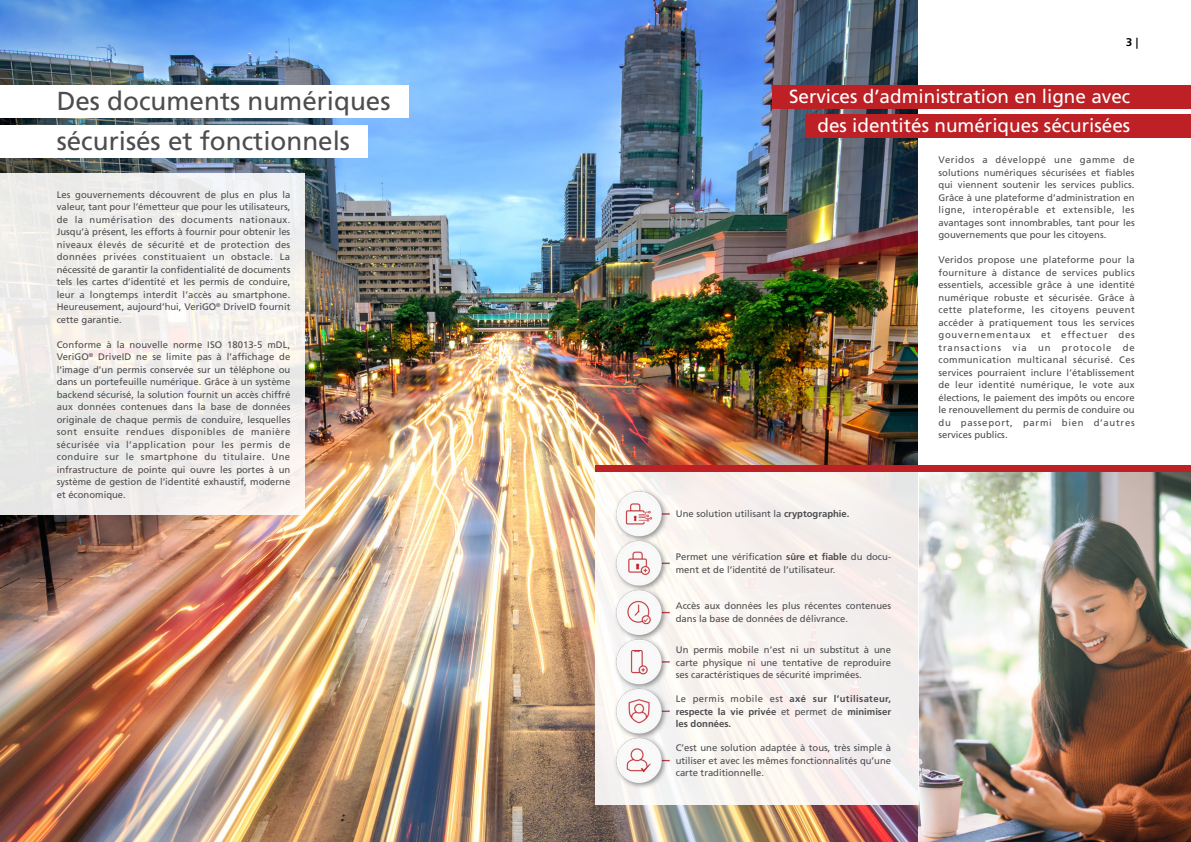
<style>
.page{position:relative;width:1191px;height:842px;background:#fff}
.page>*{position:absolute;margin:0;border:0;box-sizing:border-box;transform-origin:0 0}
.t1{font:26px/40.2px "Frutiger";color:#4d4d4f}
.t2{font:18.9px/29.3px "Frutiger";color:#fff;text-align:right}
.t3{font:700 11.1px "Frutiger BQ";color:#000}
.t4{font:9.5px/12.5px "Frutiger";color:#4d4d4f;text-align:justify}
.t5{font:700 9.5px/12.5px "Frutiger LT Std";color:#4d4d4f;text-align:justify}
.s1{font-family:"Frutiger LT Std";font-weight:700}
.s2{font-family:"Frutiger";font-weight:400}
</style>
<div class="page">
<img style="left:0;top:0;width:918px;height:842px">
<svg style="left:0;top:174px;width:305px;height:341px;fill:#efedeb"></svg>
<div style="left:0;top:85px;width:408px;height:33px;background:#fff"></div>
<div style="left:0;top:125px;width:367px;height:33px;background:#fff"></div>
<img style="left:918px;top:472px;width:273px;height:370px">
<div style="left:772px;top:85px;width:419px;height:24px;background:#bd2126"></div>
<div style="left:805px;top:114px;width:386px;height:24px;background:#bd2126"></div>
<div style="left:595px;top:469px;width:323px;height:336px;background:linear-gradient(to right,#faf8f4,#f3edeb)"></div>
<img style="left:611px;top:487px;width:60px;height:303px">
<div style="left:595px;top:465px;width:596px;height:7px;background:#bd2126"></div>
<h1 class="t1" style="left:57px;top:81px;width:335px">Des documents numériques sécurisés et fonctionnels</h1>
<p class="t4" style="left:57px;top:188px;width:235px">Les gouvernements découvrent de plus en plus la valeur, tant pour l’émetteur que pour les utilisateurs, de la numérisation des documents nationaux.<br>Jusqu’à présent, les efforts à fournir pour obtenir les niveaux élevés de sécurité et de protection des données privées constituaient un obstacle. La nécessité de garantir la confidentialité de documents tels les cartes d’identité et les permis de conduire, leur a longtemps interdit l’accès au smartphone.<br>Heureusement, aujourd’hui, VeriGO<sup>®</sup> DriveID fournit cette garantie.</p>
<p class="t4" style="left:57px;top:338px;width:235px">Conforme à la nouvelle norme ISO 18013-5 mDL, VeriGO<sup>®</sup> DriveID ne se limite pas à l’affichage de l’image d’un permis conservée sur un téléphone ou dans un portefeuille numérique. Grâce à un système backend sécurisé, la solution fournit un accès chiffré aux données contenues dans la base de données originale de chaque permis de conduire, lesquelles sont ensuite rendues disponibles de manière sécurisée via l’application pour les permis de conduire sur le smartphone du titulaire. Une infrastructure de pointe qui ouvre les portes à un système de gestion de l’identité exhaustif, moderne et économique.</p>
<p class="t3" style="left:1126px;top:35px;width:14px">3 |</p>
<h2 class="t2" style="left:789px;top:82px;width:343px">Services d’administration en ligne avec des identités numériques sécurisées</h2>
<p class="t4" style="left:676px;top:507px;width:175px">Une solution utilisant la <span class="s1">cryptographie.</span></p>
<p class="t4" style="left:676px;top:551px;width:217px">Permet une vérification <span class="s1">sûre et fiable</span> du docu&shy;ment et de l’identité de l’utilisateur.</p>
<p class="t4" style="left:676px;top:600px;width:217px">Accès aux données les plus récentes contenues dans la base de données de délivrance.</p>
<p class="t4" style="left:676px;top:644px;width:217px">Un permis mobile n’est ni un substitut à une carte physique ni une tentative de reproduire ses caractéristiques de sécurité imprimées.</p>
<p class="t5" style="left:676px;top:693px;width:217px"><span class="s2">Le permis mobile est</span> axé sur l’utilisateur, respecte la vie privée <span class="s2">et permet de</span> minimiser les données.</p>
<p class="t4" style="left:676px;top:741px;width:217px">C’est une solution adaptée à tous, très simple à utiliser et avec les mêmes fonctionnalités qu’une carte traditionnelle.</p>
<p class="t4" style="left:938px;top:154px;width:198px">Veridos a développé une gamme de solutions numériques sécurisées et fiables qui viennent soutenir les services publics.<br>Grâce à une plateforme d’administration en ligne, interopérable et extensible, les avantages sont innombrables, tant pour les gouvernements que pour les citoyens.</p>
<p class="t4" style="left:938px;top:254px;width:198px">Veridos propose une plateforme pour la fourniture à distance de services publics essentiels, accessible grâce à une identité numérique robuste et sécurisée. Grâce à cette plateforme, les citoyens peuvent accéder à pratiquement tous les services gouvernementaux et effectuer des transactions via un protocole de communication multicanal sécurisé. Ces services pourraient inclure l’établissement de leur identité numérique, le vote aux élections, le paiement des impôts ou encore le renouvellement du permis de conduire ou du passeport, parmi bien d’autres services publics.</p>
</div>
